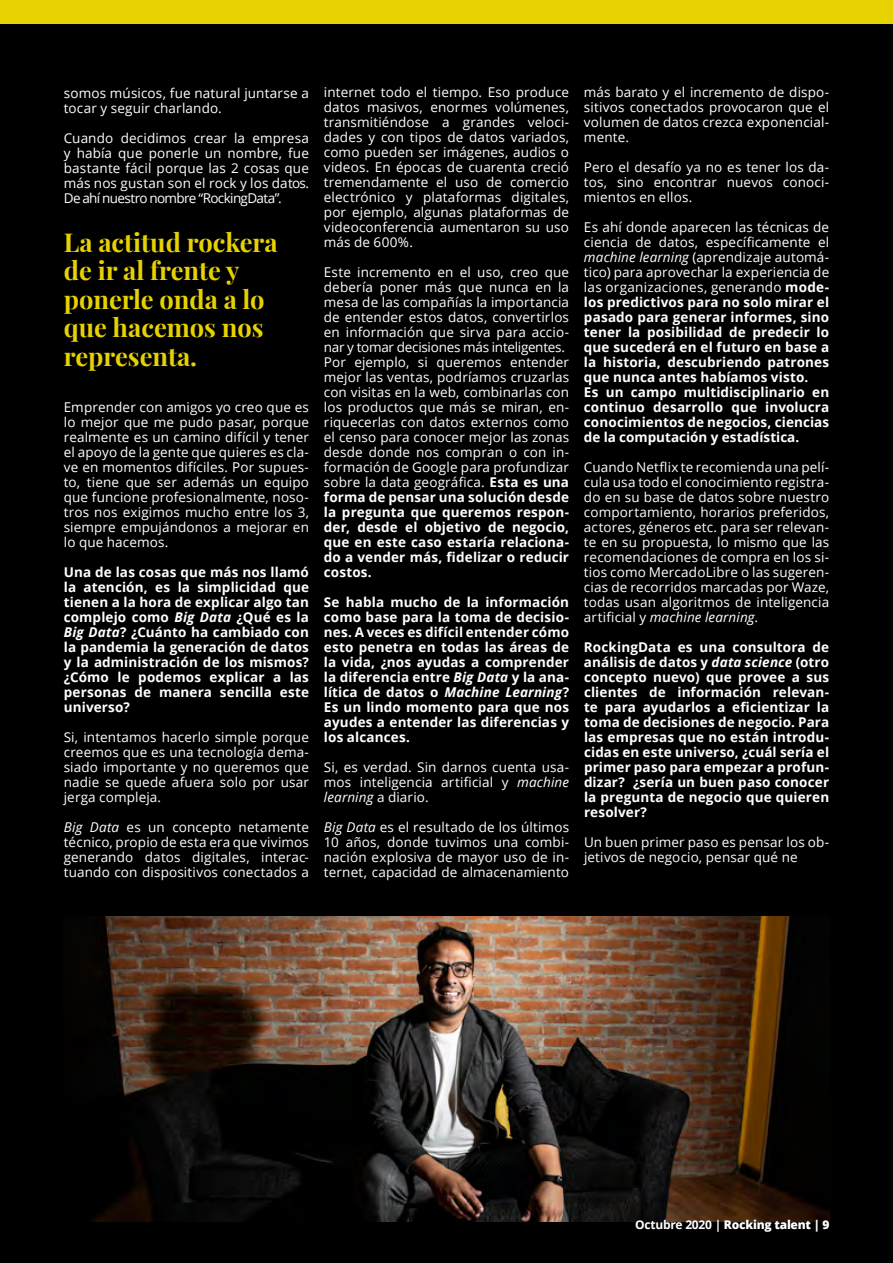
<style>
.page{position:relative;width:893px;height:1263px;background:#000}
.page>*{position:absolute;margin:0;border:0;box-sizing:border-box;transform-origin:0 0}
.t1{font:700 25.5px/28.5px "Playfair Display";color:#e6d200}
.t2{font:13.5px/15px "Open Sans";letter-spacing:.01em;color:#fff;text-align:justify}
.t3{font:700 13.5px/15px "Open Sans";letter-spacing:.01em;color:#fff;text-align:justify}
.t4{font:800 12px "Open Sans";letter-spacing:-.02em;color:#fff}
.s1{font-style:italic}
.s2{font-weight:700}
.s3{font-weight:400}
.s4{font-weight:400;font-style:italic}
</style>
<div class="page">
<img style="left:89px;top:916px;width:740px;height:305px">
<div style="left:0;top:0;width:893px;height:24px;background:#e6d200"></div>
<p class="t2" style="left:64px;top:85px;width:247px">somos músicos, fue natural juntarse a tocar y seguir charlando.</p>
<p class="t2" style="left:64px;top:130px;width:247px">Cuando decidimos crear la empresa y había que ponerle un nombre, fue bastante fácil porque las 2 cosas que más nos gustan son el rock y los datos.<br>De ahí nuestro nombre “RockingData”.</p>
<h1 class="t1" style="left:64px;top:226px;width:215px">La actitud rockera de ir al frente y ponerle onda a lo que hacemos nos representa.</h1>
<p class="t2" style="left:64px;top:399px;width:247px">Emprender con amigos yo creo que es lo mejor que me pudo pasar, porque realmente es un camino difícil y tener el apoyo de la gente que quieres es cla&shy;ve en momentos difíciles. Por supues&shy;to, tiene que ser además un equipo que funcione profesionalmente, noso&shy;tros nos exigimos mucho entre los 3, siempre empujándonos a mejorar en lo que hacemos.</p>
<p class="t3" style="left:64px;top:564px;width:247px">Una de las cosas que más nos llamó la atención, es la simplicidad que tienen a la hora de explicar algo tan complejo como <span class="s1">Big Data</span> ¿Qué es la <span class="s1">Big Data</span>? ¿Cuánto ha cambiado con la pandemia la generación de datos y la administración de los mismos? ¿Cómo le podemos explicar a las personas de manera sencilla este universo?</p>
<p class="t2" style="left:64px;top:729px;width:247px">Si, intentamos hacerlo simple porque creemos que es una tecnología dema&shy;siado importante y no queremos que nadie se quede afuera solo por usar jerga compleja.</p>
<p class="t2" style="left:64px;top:819px;width:247px"><span class="s1">Big Data</span> es un concepto netamente técnico, propio de esta era que vivimos generando datos digitales, interac&shy;tuando con dispositivos conectados a</p>
<p class="t2" style="left:324px;top:85px;width:247px">internet todo el tiempo. Eso produce datos masivos, enormes volúmenes, transmitiéndose a grandes veloci&shy;dades y con tipos de datos variados, como pueden ser imágenes, audios o videos. En épocas de cuarenta creció tremendamente el uso de comercio electrónico y plataformas digitales, por ejemplo, algunas plataformas de videoconferencia aumentaron su uso más de 600%.</p>
<p class="t2" style="left:324px;top:265px;width:247px;text-align:left">Este incremento en el uso, creo que debería poner más que nunca en la mesa de las compañías la importancia de entender estos datos, convertirlos en información que sirva para accio&shy;nar y tomar decisiones más inteligentes.<br>Por ejemplo, si queremos entender mejor las ventas, podríamos cruzarlas con visitas en la web, combinarlas con los productos que más se miran, en&shy;riquecerlas con datos externos como el censo para conocer mejor las zonas desde donde nos compran o con in&shy;formación de Google para profundizar sobre la data geográfica. <span class="s2">Esta es una forma de pensar una solución desde la pregunta que queremos respon&shy;der, desde el objetivo de negocio, que en este caso estaría relaciona&shy;do a vender más, fidelizar o reducir costos.</span></p>
<p class="t3" style="left:324px;top:595px;width:247px">Se habla mucho de la información como base para la toma de decisio&shy;nes. A veces es difícil entender cómo esto penetra en todas las áreas de la vida, ¿nos ayudas a comprender la diferencia entre <span class="s1">Big Data</span> y la ana&shy;lítica de datos o <span class="s1">Machine Learning</span>?<br>Es un lindo momento para que nos ayudes a entender las diferencias y los alcances.</p>
<p class="t2" style="left:324px;top:760px;width:247px">Si, es verdad. Sin darnos cuenta usa&shy;mos inteligencia artificial y <span class="s1">machine learning</span> a diario.</p>
<p class="t2" style="left:324px;top:820px;width:247px"><span class="s1">Big Data</span> es el resultado de los últimos 10 años, donde tuvimos una combi&shy;nación explosiva de mayor uso de in&shy;ternet, capacidad de almacenamiento</p>
<p class="t2" style="left:584px;top:85px;width:247px">más barato y el incremento de dispo&shy;sitivos conectados provocaron que el volumen de datos crezca exponencial&shy;mente.</p>
<p class="t2" style="left:584px;top:160px;width:247px">Pero el desafío ya no es tener los da&shy;tos, sino encontrar nuevos conoci&shy;mientos en ellos.</p>
<p class="t3" style="left:584px;top:220px;width:247px;text-align:left"><span class="s3">Es ahí donde aparecen las técnicas de ciencia de datos, específicamente el </span><span class="s4">machine learning</span> <span class="s3">(aprendizaje automá&shy;tico) para aprovechar la experiencia de las organizaciones, generando</span> mode&shy;los predictivos para no solo mirar el pasado para generar informes, sino tener la posibilidad de predecir lo que sucederá en el futuro en base a la historia, descubriendo patrones que nunca antes habíamos visto.<br>Es un campo multidisciplinario en continuo desarrollo que involucra conocimientos de negocios, ciencias de la computación y estadística.</p>
<p class="t2" style="left:584px;top:460px;width:247px">Cuando Netflix te recomienda una pelí&shy;cula usa todo el conocimiento registra&shy;do en su base de datos sobre nuestro comportamiento, horarios preferidos, actores, géneros etc. para ser relevan&shy;te en su propuesta, lo mismo que las recomendaciones de compra en los si&shy;tios como MercadoLibre o las sugeren&shy;cias de recorridos marcadas por Waze, todas usan algoritmos de inteligencia artificial y <span class="s1">machine learning</span>.</p>
<p class="t3" style="left:584px;top:640px;width:247px">RockingData es una consultora de análisis de datos y <span class="s1">data science</span> (otro concepto nuevo) que provee a sus clientes de información relevan&shy;te para ayudarlos a eficientizar la toma de decisiones de negocio. Para las empresas que no están introdu&shy;cidas en este universo, ¿cuál sería el primer paso para empezar a profun&shy;dizar? ¿sería un buen paso conocer la pregunta de negocio que quieren resolver?</p>
<p class="t2" style="left:584px;top:835px;width:247px">Un buen primer paso es pensar los ob&shy;jetivos de negocio, pensar qué ne</p>
<p class="t4" style="left:635px;top:1216px;width:196px"><span class="s2">Octubre 2020 |</span> Rocking talent | 9</p>
</div>
